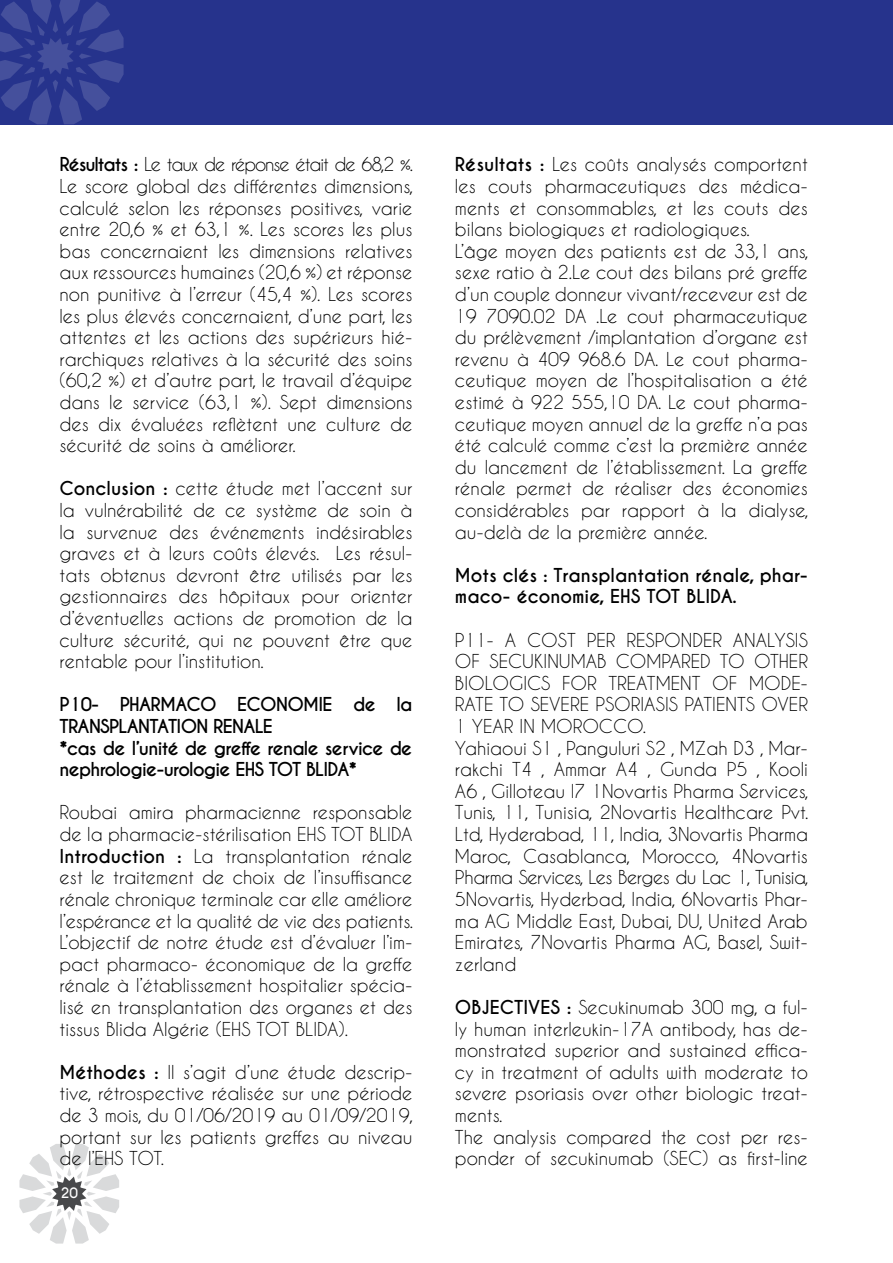
<style>
.page{position:relative;width:893px;height:1263px;background:#fff}
.page>*{position:absolute;margin:0;border:0;box-sizing:border-box;transform-origin:0 0}
.t1{font:18px/21.6px "Caviar Dreams";color:#000;text-align:justify}
.t2{font:700 18px/21.6px "Caviar Dreams";letter-spacing:-.04em;color:#000}
.t3{font:700 18px/21.6px "Caviar Dreams";color:#000}
.t4{font:700 13.65px "Caviar Dreams";color:#fff}
.s1{font-weight:700}
</style>
<div class="page">
<div style="left:0;top:0;width:893px;height:124px;background:#26338c"></div>
<svg style="left:0;top:0;width:124px;height:124px"></svg>
<svg style="left:19px;top:1144px;width:100px;height:99px"></svg>
<p class="t1" style="left:60px;top:153px;width:355px"><span class="s1">Résultats :</span> Le taux de réponse était de 68,2 %.<br>Le score global des différentes dimensions, calculé selon les réponses positives, varie entre 20,6 % et 63,1 %. Les scores les plus bas concernaient les dimensions relatives aux ressources humaines (20,6 %) et réponse non punitive à l’erreur (45,4 %). Les scores les plus élevés concernaient, d’une part, les attentes et les actions des supérieurs hié&shy;rarchiques relatives à la sécurité des soins (60,2 %) et d’autre part, le travail d’équipe dans le service (63,1 %). Sept dimensions des dix évaluées reflètent une culture de sécurité de soins à améliorer.</p>
<p class="t1" style="left:60px;top:477px;width:354px"><span class="s1">Conclusion :</span> cette étude met l’accent sur la vulnérabilité de ce système de soin à la survenue des événements indésirables graves et à leurs coûts élevés. Les résul&shy;tats obtenus devront être utilisés par les gestionnaires des hôpitaux pour orienter d’éventuelles actions de promotion de la culture sécurité, qui ne pouvent être que rentable pour l’institution.</p>
<p class="t2" style="left:60px;top:694px;width:354px">P10- PHARMACO ECONOMIE de la TRANSPLANTATION RENALE<br>*cas de l’unité de greffe renale service de nephrologie-urologie EHS TOT BLIDA*</p>
<p class="t1" style="left:60px;top:801px;width:355px">Roubai amira pharmacienne responsable de la pharmacie-stérilisation EHS TOT BLIDA <span class="s1">Introduction :</span> La transplantation rénale est le traitement de choix de l’insuffisance rénale chronique terminale car elle améliore l’espérance et la qualité de vie des patients.<br>L’objectif de notre étude est d’évaluer l’im&shy;pact pharmaco- économique de la greffe rénale à l’établissement hospitalier spécia&shy;lisé en transplantation des organes et des tissus Blida Algérie (EHS TOT BLIDA).</p>
<p class="t1" style="left:60px;top:1061px;width:355px"><span class="s1">Méthodes :</span> Il s’agit d’une étude descrip&shy;tive, rétrospective réalisée sur une période de 3 mois, du 01/06/2019 au 01/09/2019, portant sur les patients greffes au niveau de l’EHS TOT.</p>
<p class="t4" style="left:61px;top:1185px;width:19px">20</p>
<p class="t1" style="left:455px;top:153px;width:355px;text-align:left"><span class="s1">Résultats :</span> Les coûts analysés comportent les couts pharmaceutiques des médica&shy;ments et consommables, et les couts des bilans biologiques et radiologiques.<br>L’âge moyen des patients est de 33,1 ans, sexe ratio à 2.Le cout des bilans pré greffe d’un couple donneur vivant/receveur est de 19 7090.02 DA .Le cout pharmaceutique du prélèvement /implantation d’organe est revenu à 409 968.6 DA. Le cout pharma&shy;ceutique moyen de l’hospitalisation a été estimé à 922 555,10 DA. Le cout pharma&shy;ceutique moyen annuel de la greffe n’a pas été calculé comme c’est la première année du lancement de l’établissement. La greffe rénale permet de réaliser des économies considérables par rapport à la dialyse, au-delà de la première année.</p>
<p class="t3" style="left:455px;top:565px;width:354px">Mots clés : Transplantation rénale, phar&shy;maco- économie, EHS TOT BLIDA.</p>
<p class="t1" style="left:455px;top:629px;width:355px;text-align:left">P11- A COST PER RESPONDER ANALYSIS OF SECUKINUMAB COMPARED TO OTHER BIOLOGICS FOR TREATMENT OF MODE-RATE TO SEVERE PSORIASIS PATIENTS OVER 1 YEAR IN MOROCCO.<br>Yahiaoui S1 , Panguluri S2 , MZah D3 , Mar&shy;rakchi T4 , Ammar A4 , Gunda P5 , Kooli A6 , Gilloteau I7 1Novartis Pharma Services, Tunis, 11, Tunisia, 2Novartis Healthcare Pvt.<br>Ltd, Hyderabad, 11, India, 3Novartis Pharma Maroc, Casablanca, Morocco, 4Novartis Pharma Services, Les Berges du Lac 1, Tunisia, 5Novartis, Hyderbad, India, 6Novartis Phar&shy;ma AG Middle East, Dubai, DU, United Arab Emirates, 7Novartis Pharma AG, Basel, Swit&shy;zerland</p>
<p class="t1" style="left:455px;top:996px;width:354px;text-align:left"><span class="s1">OBJECTIVES :</span> Secukinumab 300 mg, a ful&shy;ly human interleukin-17A antibody, has de&shy;monstrated superior and sustained effica&shy;cy in treatment of adults with moderate to severe psoriasis over other biologic treat&shy;ments.<br>The analysis compared the cost per res&shy;ponder of secukinumab (SEC) as first-line</p>
</div>
